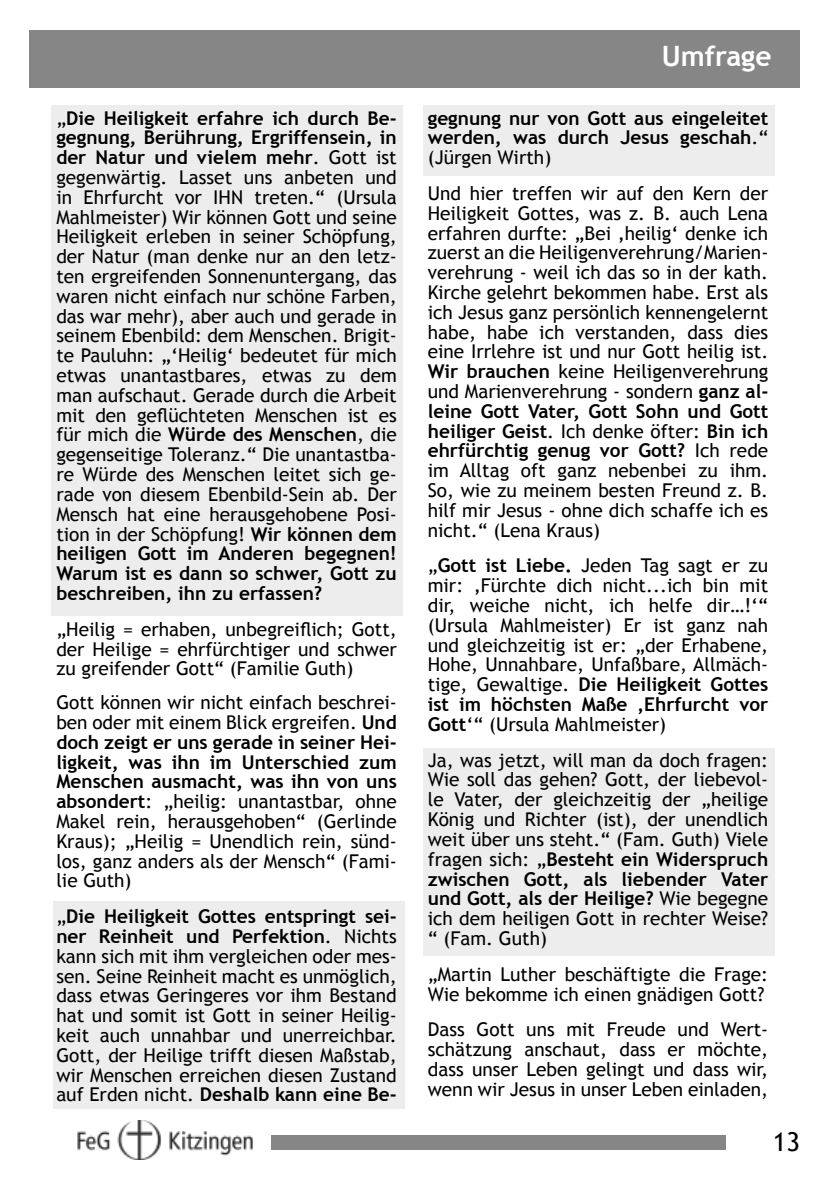
<style>
.page{position:relative;width:840px;height:1191px;background:#fff}
.page>*{position:absolute;margin:0;border:0;box-sizing:border-box;transform-origin:0 0}
.t1{font:700 28px "Trebuchet MS";color:#fff}
.t2{font:26px "Trebuchet MS";color:#000}
.t3{font:19px/19.8px "Trebuchet MS";color:#000;text-align:justify}
.t4{font:700 19px/19.8px "Trebuchet MS";color:#000;text-align:justify}
.s1{font-weight:700}
.s2{font-weight:400}
</style>
<div class="page">
<div style="left:29px;top:30px;width:770px;height:57px;background:#868686"></div>
<div style="left:271px;top:1135px;width:454px;height:14px;background:#868686"></div>
<img style="left:77px;top:1120px;width:176px;height:39px">
<div style="left:51px;top:105px;width:352px;height:510px;background:#ededed"></div>
<div style="left:53px;top:901px;width:351px;height:208px;background:#ededed"></div>
<div style="left:422px;top:748px;width:352px;height:208px;background:#ededed"></div>
<div style="left:422px;top:105px;width:352px;height:71px;background:#ededed"></div>
<p class="t3" style="left:56px;top:108px;width:342px">„<span class="s1">Die Heiligkeit erfahre ich durch Be&shy;gegnung, Berührung, Ergriffensein, in der Natur und vielem mehr</span>. Gott ist gegenwärtig. Lasset uns anbeten und in Ehrfurcht vor IHN treten.“ (Ursula Mahlmeister) Wir können Gott und seine Heiligkeit erleben in seiner Schöpfung, der Natur (man denke nur an den letz&shy;ten ergreifenden Sonnenuntergang, das waren nicht einfach nur schöne Farben, das war mehr), aber auch und gerade in seinem Ebenbild: dem Menschen. Brigit&shy;te Pauluhn: „‘Heilig‘ bedeutet für mich etwas unantastbares, etwas zu dem man aufschaut. Gerade durch die Arbeit mit den geflüchteten Menschen ist es für mich die <span class="s1">Würde des Menschen</span>, die gegenseitige Toleranz.“ Die unantastba&shy;re Würde des Menschen leitet sich ge&shy;rade von diesem Ebenbild-Sein ab. Der Mensch hat eine herausgehobene Posi&shy;tion in der Schöpfung! <span class="s1">Wir können dem heiligen Gott im Anderen begegnen!<br>Warum ist es dann so schwer, Gott zu beschreiben, ihn zu erfassen?</span></p>
<p class="t3" style="left:56px;top:619px;width:342px">„Heilig = erhaben, unbegreiflich; Gott, der Heilige = ehrfürchtiger und schwer zu greifender Gott“ (Familie Guth)</p>
<p class="t3" style="left:56px;top:693px;width:342px">Gott können wir nicht einfach beschrei&shy;ben oder mit einem Blick ergreifen. <span class="s1">Und doch zeigt er uns gerade in seiner Hei&shy;ligkeit, was ihn im Unterschied zum Menschen ausmacht, was ihn von uns absondert</span>: „heilig: unantastbar, ohne Makel rein, herausgehoben“ (Gerlinde Kraus); „Heilig = Unendlich rein, sünd&shy;los, ganz anders als der Mensch“ (Fami&shy;lie Guth)</p>
<p class="t3" style="left:56px;top:907px;width:342px">„<span class="s1">Die Heiligkeit Gottes entspringt sei&shy;ner Reinheit und Perfektion</span>. Nichts kann sich mit ihm vergleichen oder mes&shy;sen. Seine Reinheit macht es unmöglich, dass etwas Geringeres vor ihm Bestand hat und somit ist Gott in seiner Heilig&shy;keit auch unnahbar und unerreichbar.<br>Gott, der Heilige trifft diesen Maßstab, wir Menschen erreichen diesen Zustand auf Erden nicht. <span class="s1">Deshalb kann eine Be-</span></p>
<h1 class="t1" style="left:661px;top:39px;width:111px">Umfrage</h1>
<p class="t4" style="left:427px;top:108px;width:342px">gegnung nur von Gott aus eingeleitet werden, was durch Jesus geschah<span class="s2">.“ (Jürgen Wirth)</span></p>
<p class="t3" style="left:427px;top:183px;width:342px">Und hier treffen wir auf den Kern der Heiligkeit Gottes, was z. B. auch Lena erfahren durfte: „Bei ‚heilig‘ denke ich zuerst an die Heiligenverehrung/Marien&shy;verehrung - weil ich das so in der kath.<br>Kirche gelehrt bekommen habe. Erst als ich Jesus ganz persönlich kennengelernt habe, habe ich verstanden, dass dies eine Irrlehre ist und nur Gott heilig ist.<br><span class="s1">Wir brauchen</span> keine Heiligenverehrung und Marienverehrung - sondern <span class="s1">ganz al&shy;leine Gott Vater, Gott Sohn und Gott heiliger Geist</span>. Ich denke öfter: <span class="s1">Bin ich ehrfürchtig genug vor Gott?</span> Ich rede im Alltag oft ganz nebenbei zu ihm.<br>So, wie zu meinem besten Freund z. B. hilf mir Jesus - ohne dich schaffe ich es nicht.“ (Lena Kraus)</p>
<p class="t3" style="left:427px;top:556px;width:342px">„<span class="s1">Gott ist Liebe.</span> Jeden Tag sagt er zu mir: ‚Fürchte dich nicht...ich bin mit dir, weiche nicht, ich helfe dir…!‘“ (Ursula Mahlmeister) Er ist ganz nah und gleichzeitig ist er: „der Erhabene, Hohe, Unnahbare, Unfaßbare, Allmäch&shy;tige, Gewaltige. <span class="s1">Die Heiligkeit Gottes ist im höchsten Maße ‚Ehrfurcht vor Gott</span>‘“ (Ursula Mahlmeister)</p>
<p class="t3" style="left:427px;top:750px;width:342px">Ja, was jetzt, will man da doch fragen:<br>Wie soll das gehen? Gott, der liebevol&shy;le Vater, der gleichzeitig der „heilige König und Richter (ist), der unendlich weit über uns steht.“ (Fam. Guth) Viele fragen sich: „<span class="s1">Besteht ein Widerspruch zwischen Gott, als liebender Vater und Gott, als der Heilige?</span> Wie begegne ich dem heiligen Gott in rechter Weise? “ (Fam. Guth)</p>
<p class="t3" style="left:427px;top:964px;width:342px">„Martin Luther beschäftigte die Frage:<br>Wie bekomme ich einen gnädigen Gott?</p>
<p class="t3" style="left:427px;top:1020px;width:342px">Dass Gott uns mit Freude und Wert&shy;schätzung anschaut, dass er möchte, dass unser Leben gelingt und dass wir, wenn wir Jesus in unser Leben einladen,</p>
<h2 class="t2" style="left:772px;top:1126px;width:29px">13</h2>
</div>
